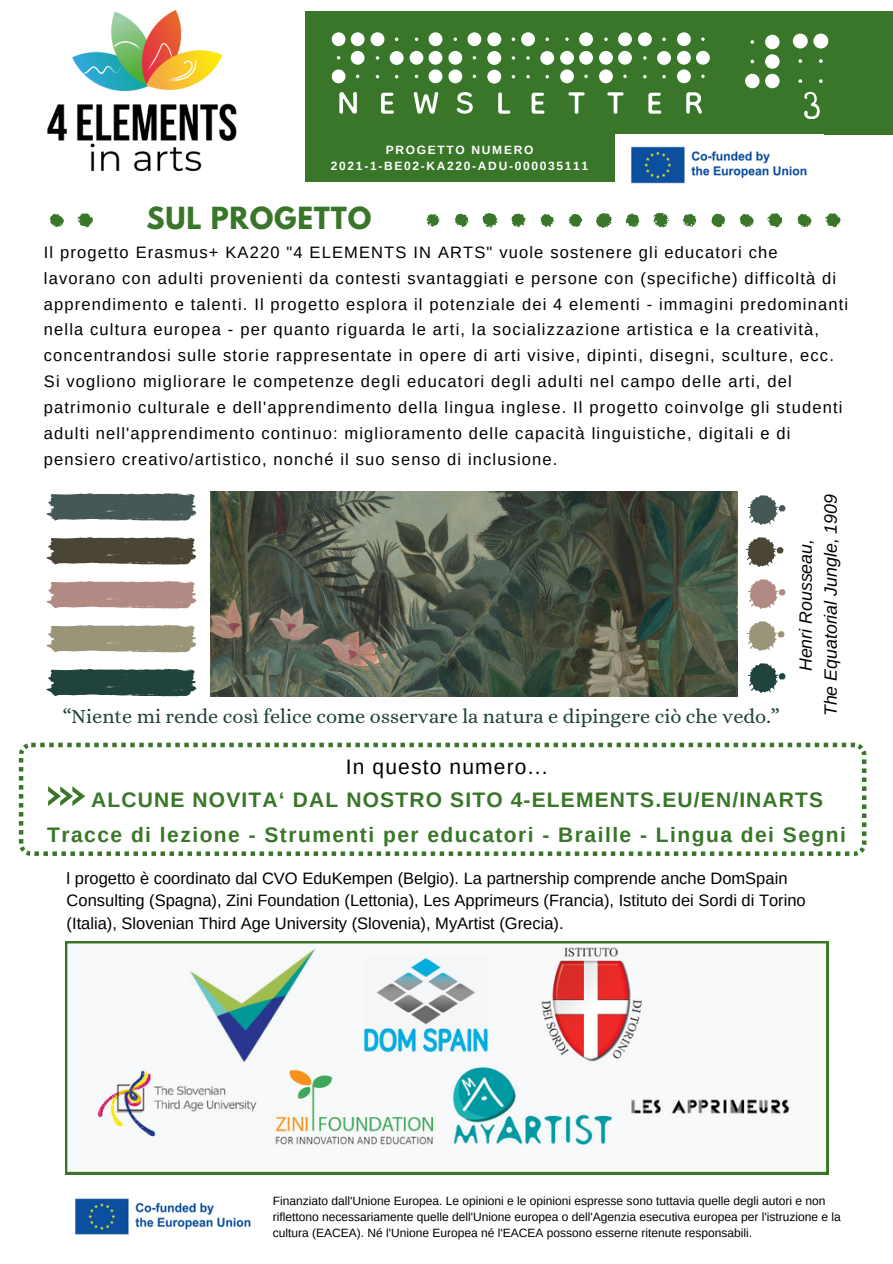
<style>
.page{position:relative;width:893px;height:1264px;background:#fff}
.page>*{position:absolute;margin:0;border:0;box-sizing:border-box;transform-origin:0 0}
.t1{font:700 27px "League Spartan";letter-spacing:.03em;color:#397629}
.t2{font:700 21px "Arimo";letter-spacing:.07em;color:#397629}
.t3{font:21px "Arimo";letter-spacing:.055em;color:#000}
.t4{font:20.25px "Alice";color:#21433e}
.t5{font:italic 17.7px/24.8px "Arimo";color:#000;text-align:center}
.t6{font:16.5px/25.8px "Arimo";letter-spacing:.07em;color:#000}
.t7{font:16.5px/22.5px "Arimo";color:#000}
.t8{font:12px/16px "Arimo";color:#000}
.t9{font:700 12px/16px "Arimo";letter-spacing:.14em;color:#fff;text-align:center}
</style>
<div class="page">
<img style="left:75px;top:1198px;width:176px;height:37px">
<svg style="left:65px;top:941px;width:763px;height:233px"></svg>
<img style="left:47px;top:10px;width:190px;height:162px">
<div style="left:305px;top:131px;width:309px;height:51px;background:#397629"></div>
<div style="left:305px;top:11px;width:424px;height:124px;background:#397629"></div>
<svg style="left:331px;top:32px;width:33px;height:81px"></svg>
<svg style="left:370px;top:32px;width:33px;height:81px"></svg>
<svg style="left:409px;top:32px;width:33px;height:81px"></svg>
<svg style="left:448px;top:32px;width:33px;height:81px"></svg>
<svg style="left:487px;top:32px;width:28px;height:81px"></svg>
<svg style="left:521px;top:32px;width:33px;height:81px"></svg>
<svg style="left:560px;top:32px;width:33px;height:81px"></svg>
<svg style="left:599px;top:32px;width:33px;height:81px"></svg>
<svg style="left:638px;top:32px;width:33px;height:81px"></svg>
<svg style="left:677px;top:32px;width:32px;height:81px"></svg>
<div style="left:725px;top:11px;width:167px;height:124px;background:#397629"></div>
<svg style="left:745px;top:34px;width:34px;height:54px"></svg>
<img style="left:631px;top:146px;width:176px;height:38px">
<img style="left:210px;top:491px;width:527px;height:205px">
<svg style="left:46px;top:493px;width:150px;height:28px;background:#5b6d6a"></svg>
<svg style="left:46px;top:537px;width:150px;height:28px;background:#615c4d"></svg>
<svg style="left:46px;top:581px;width:150px;height:27px;background:#b8958f"></svg>
<svg style="left:46px;top:625px;width:150px;height:27px;background:#a39f86"></svg>
<svg style="left:46px;top:668px;width:150px;height:28px;background:#3d5b56"></svg>
<svg style="left:748px;top:495px;width:37px;height:30px"></svg>
<svg style="left:746px;top:537px;width:37px;height:30px"></svg>
<svg style="left:748px;top:579px;width:37px;height:29px"></svg>
<svg style="left:747px;top:621px;width:37px;height:29px"></svg>
<svg style="left:748px;top:663px;width:37px;height:29px"></svg>
<svg style="left:77px;top:213px;width:16px;height:15px"></svg>
<svg style="left:49px;top:213px;width:15px;height:14px"></svg>
<svg style="left:596px;top:213px;width:16px;height:15px"></svg>
<svg style="left:482px;top:213px;width:16px;height:15px"></svg>
<svg style="left:711px;top:213px;width:14px;height:14px"></svg>
<svg style="left:625px;top:213px;width:14px;height:14px"></svg>
<svg style="left:454px;top:213px;width:15px;height:14px"></svg>
<svg style="left:568px;top:214px;width:14px;height:13px"></svg>
<svg style="left:682px;top:214px;width:14px;height:13px"></svg>
<svg style="left:540px;top:214px;width:14px;height:13px"></svg>
<svg style="left:426px;top:214px;width:13px;height:13px"></svg>
<svg style="left:511px;top:214px;width:14px;height:13px"></svg>
<svg style="left:767px;top:213px;width:14px;height:15px"></svg>
<svg style="left:653px;top:212px;width:15px;height:16px"></svg>
<svg style="left:739px;top:213px;width:14px;height:14px"></svg>
<svg style="left:825px;top:213px;width:15px;height:15px"></svg>
<svg style="left:797px;top:213px;width:14px;height:14px"></svg>
<svg style="left:792px;top:34px;width:36px;height:85px"></svg>
<svg style="left:19px;top:742px;width:847px;height:114px"></svg>
<svg style="left:48px;top:786px;width:37px;height:20px"></svg>
<p class="t9" style="left:331px;top:142px;width:259px">PROGETTO NUMERO<br>2021-1-BE02-KA220-ADU-000035111</p>
<p class="t1" style="left:146px;top:204px;width:226px">SUL PROGETTO</p>
<p class="t6" style="left:44px;top:239px;width:805px">Il progetto Erasmus+ KA220 "4 ELEMENTS IN ARTS" vuole sostenere gli educatori che lavorano con adulti provenienti da contesti svantaggiati e persone con (specifiche) difficoltà di apprendimento e talenti. Il progetto esplora il potenziale dei 4 elementi - immagini predominanti nella cultura europea - per quanto riguarda le arti, la socializzazione artistica e la creatività, concentrandosi sulle storie rappresentate in opere di arti visive, dipinti, disegni, sculture, ecc.<br>Si vogliono migliorare le competenze degli educatori degli adulti nel campo delle arti, del patrimonio culturale e dell'apprendimento della lingua inglese. Il progetto coinvolge gli studenti adulti nell'apprendimento continuo: miglioramento delle capacità linguistiche, digitali e di pensiero creativo/artistico, nonché il suo senso di inclusione.</p>
<p class="t4" style="left:63px;top:704px;width:718px">“Niente mi rende così felice come osservare la natura e dipingere ciò che vedo.”</p>
<p class="t5" style="left:793px;top:716px;width:224px;rotate:-90deg">Henri Rousseau,<br>The Equatorial Jungle, 1909</p>
<p class="t3" style="left:346px;top:754px;width:203px">In questo numero...</p>
<p class="t2" style="left:91px;top:788px;width:733px">ALCUNE NOVITA‘ DAL NOSTRO SITO 4-ELEMENTS.EU/EN/INARTS</p>
<p class="t2" style="left:47px;top:823px;width:800px">Tracce di lezione - Strumenti per educatori - Braille - Lingua dei Segni</p>
<p class="t7" style="left:67px;top:866px;width:740px">l progetto è coordinato dal CVO EduKempen (Belgio). La partnership comprende anche DomSpain<br>Consulting (Spagna), Zini Foundation (Lettonia), Les Apprimeurs (Francia), Istituto dei Sordi di Torino (Italia), Slovenian Third Age University (Slovenia), MyArtist (Grecia).</p>
<p class="t8" style="left:273px;top:1193px;width:569px">Finanziato dall'Unione Europea. Le opinioni e le opinioni espresse sono tuttavia quelle degli autori e non riflettono necessariamente quelle dell'Unione europea o dell'Agenzia esecutiva europea per l'istruzione e la cultura (EACEA). Né l'Unione Europea né l'EACEA possono esserne ritenute responsabili.</p>
</div>
